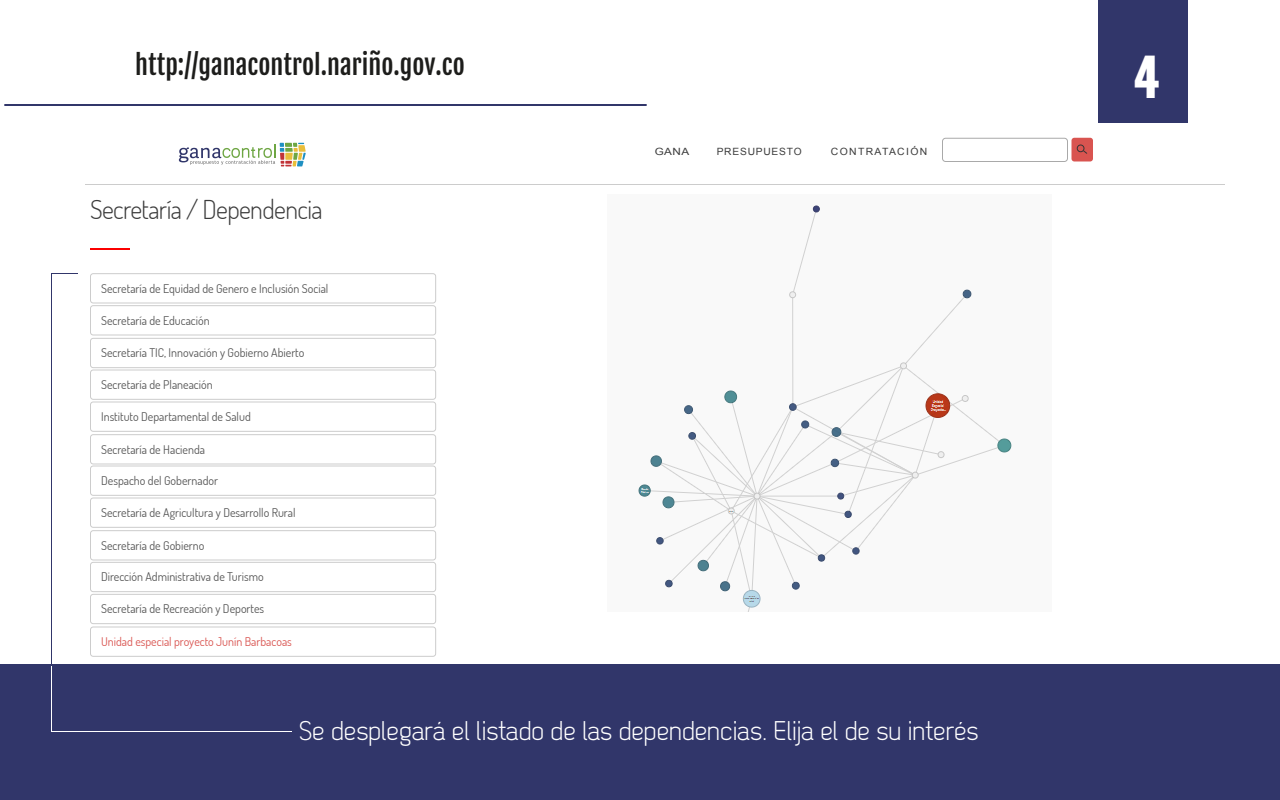
<style>
.page{position:relative;width:1280px;height:800px;background:#fff}
.page>*{position:absolute;margin:0;border:0;box-sizing:border-box;transform-origin:0 0}
.t1{font:700 48px "Oswald";color:#fff}
.t2{font:27px "Dekar";color:#fff}
.t3{font:26px "Fjalla One";color:#1d1d1b}
.t4{font:300 26px "Dosis";letter-spacing:-.02em;color:#3c3c3c}
.t5{font:12px "Dosis";color:#555}
.t6{font:12px "Dosis";color:#d95450}
.t7{font:10px "Arial";letter-spacing:.13em;color:#3c3c3c;scale:1.04 1}
.t8{font:10px "Arial";letter-spacing:.08em;color:#3c3c3c}
.t9{font:10px "Arial";letter-spacing:.08em;color:#3c3c3c;scale:1.17 1}
</style>
<div class="page">
<div style="left:1099px;top:0;width:89px;height:123px;background:#31366a"></div>
<div style="left:0;top:664px;width:1280px;height:136px;background:#31366a"></div>
<hr style="left:5px;top:104px;width:641px;height:2px;background:#31366a">
<div style="left:942px;top:138px;width:126px;height:24px;border:1px solid #a9a9a9;border-radius:3px"></div>
<div style="left:1072px;top:138px;width:21px;height:24px;background:#d95450;border-radius:3px"></div>
<div style="left:1077px;top:144px;width:7px;height:8px;border:1px solid #373535;border-radius:50%"></div>
<svg style="left:1082px;top:149px;width:6px;height:5px"></svg>
<svg style="left:179px;top:143px;width:127px;height:23px"></svg>
<div style="left:90px;top:273px;width:346px;height:31px;border:1px solid #ccc;border-radius:3px"></div>
<div style="left:90px;top:305px;width:346px;height:31px;border:1px solid #ccc;border-radius:3px"></div>
<div style="left:90px;top:338px;width:346px;height:30px;border:1px solid #ccc;border-radius:3px"></div>
<div style="left:90px;top:370px;width:346px;height:30px;border:1px solid #ccc;border-radius:3px"></div>
<div style="left:90px;top:402px;width:346px;height:30px;border:1px solid #ccc;border-radius:3px"></div>
<div style="left:90px;top:434px;width:346px;height:30px;border:1px solid #ccc;border-radius:3px"></div>
<div style="left:90px;top:466px;width:346px;height:30px;border:1px solid #ccc;border-radius:3px"></div>
<div style="left:90px;top:498px;width:346px;height:30px;border:1px solid #ccc;border-radius:3px"></div>
<div style="left:90px;top:530px;width:346px;height:31px;border:1px solid #ccc;border-radius:3px"></div>
<div style="left:90px;top:562px;width:346px;height:30px;border:1px solid #ccc;border-radius:3px"></div>
<div style="left:90px;top:594px;width:346px;height:30px;border:1px solid #ccc;border-radius:3px"></div>
<div style="left:90px;top:627px;width:346px;height:30px;border:1px solid #ccc;border-radius:3px"></div>
<hr style="left:85px;top:184px;width:1140px;height:1px;background:#ccc">
<hr style="left:90px;top:248px;width:40px;height:2px;background:#fb0000">
<img style="left:638px;top:205px;width:374px;height:407px">
<svg style="left:51px;top:284px;width:242px;height:448px"></svg>
<svg style="left:51px;top:273px;width:28px;height:394px"></svg>
<h3 class="t3" style="left:135px;top:49px;width:331px">http://ganacontrol.nariño.gov.co</h3>
<h1 class="t1" style="left:1134px;top:41px;width:27px">4</h1>
<h3 class="t4" style="left:90px;top:192px;width:234px">Secretaría / Dependencia</h3>
<p class="t5" style="left:101px;top:280px;width:229px">Secretaría de Equidad de Genero e Inclusión Social</p>
<p class="t5" style="left:101px;top:312px;width:110px">Secretaría de Educación</p>
<p class="t5" style="left:101px;top:345px;width:205px">Secretaría TIC, Innovación y Gobierno Abierto</p>
<p class="t5" style="left:101px;top:377px;width:113px">Secretaría de Planeación</p>
<p class="t5" style="left:101px;top:409px;width:151px">Instituto Departamental de Salud</p>
<p class="t5" style="left:101px;top:441px;width:105px">Secretaría de Hacienda</p>
<p class="t5" style="left:101px;top:473px;width:118px">Despacho del Gobernador</p>
<p class="t5" style="left:101px;top:505px;width:196px">Secretaría de Agricultura y Desarrollo Rural</p>
<p class="t5" style="left:101px;top:537px;width:105px">Secretaría de Gobierno</p>
<p class="t5" style="left:101px;top:569px;width:164px">Dirección Administrativa de Turismo</p>
<p class="t5" style="left:101px;top:601px;width:165px">Secretaría de Recreación y Deportes</p>
<p class="t6" style="left:101px;top:634px;width:192px">Unidad especial proyecto Junín Barbacoas</p>
<p class="t9" style="left:655px;top:145px;width:31px">GANA</p>
<p class="t8" style="left:717px;top:145px;width:86px">PRESUPUESTO</p>
<p class="t7" style="left:831px;top:145px;width:94px">CONTRATACIÓN</p>
<h2 class="t2" style="left:300px;top:717px;width:681px">Se desplegará el listado de las dependencias. Elija el de su interés</h2>
</div>
